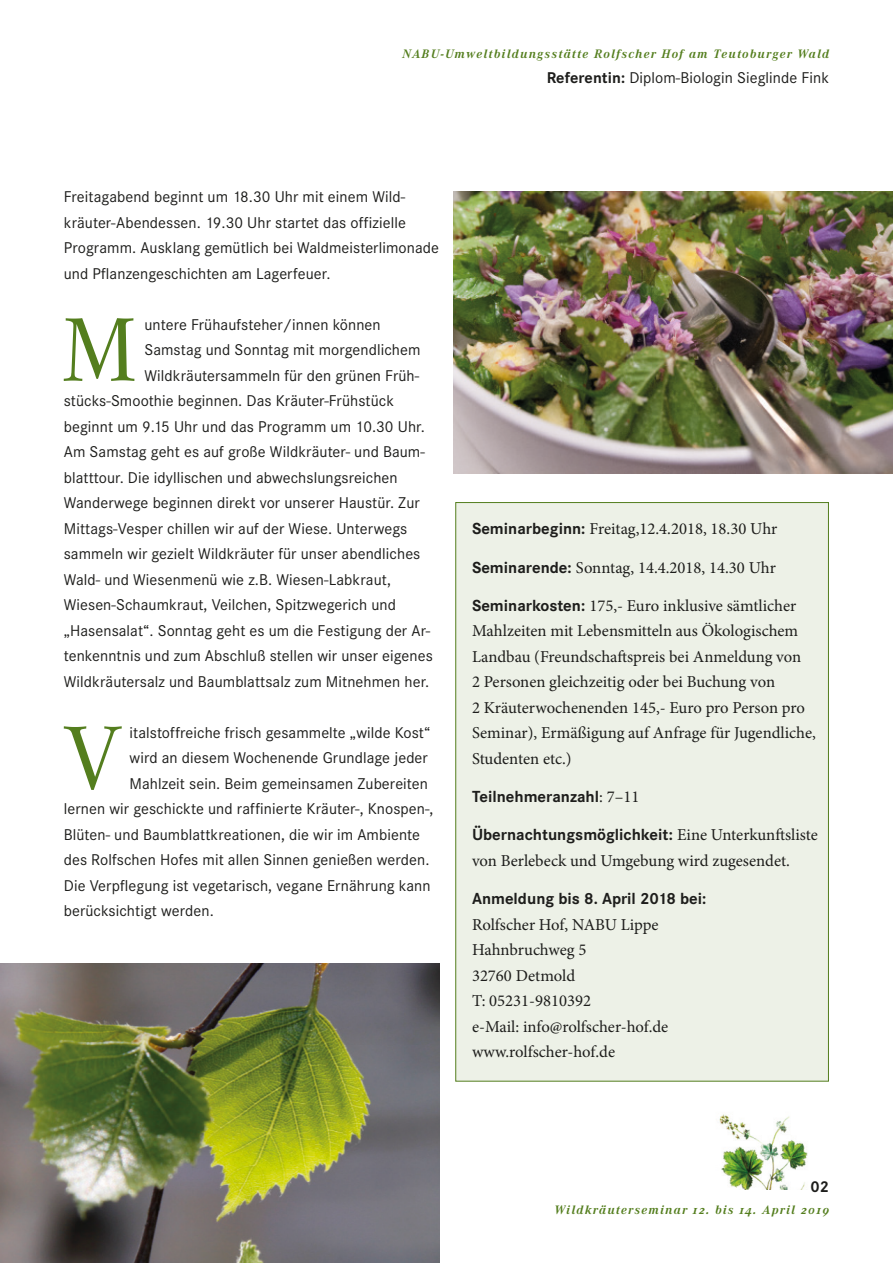
<style>
.page{position:relative;width:893px;height:1263px;background:#fff}
.page>*{position:absolute;margin:0;border:0;box-sizing:border-box;transform-origin:0 0}
.t1{font:88.05px "Corporate ABQ";color:#547e1e}
.t2{font:16.65px/25.5px "Minion Pro";color:#1d1d1b}
.t3{font:700 16.65px "Corporate S";color:#1d1d1b}
.t4{font:16.2px/25.5px "Corporate S";letter-spacing:.005em;color:#1d1d1b}
.t5{font:700 16.2px "Corporate S";color:#1d1d1b}
.t6{font:12px "Corporate A Expert BQ Bold Italic Os F";letter-spacing:.1em;color:#547e1e}
.s1{font-weight:700}
.s2{font-family:"Corporate S";font-weight:700}
.s3{font-family:"Minion Pro";font-weight:400}
</style>
<div class="page">
<div style="left:455px;top:502px;width:374px;height:579px;background:#edf1e7;border:1px solid #547e1e"></div>
<img style="left:0;top:963px;width:439px;height:300px">
<img style="left:454px;top:191px;width:439px;height:282px">
<img style="left:719px;top:1114px;width:89px;height:75px">
<p class="t6" style="left:402px;top:46px;width:428px">NABU-Umweltbildungsstätte Rolfscher Hof am Teutoburger Wald</p>
<p class="t4" style="left:547px;top:65px;width:284px"><span class="s1">Referentin:</span> Diplom-Biologin Sieglinde Fink</p>
<p class="t4" style="left:64px;top:184px;width:377px">Freitagabend beginnt um 18.30 Uhr mit einem Wild&shy;kräuter-Abendessen. 19.30 Uhr startet das offizielle Programm. Ausklang gemütlich bei Waldmeisterlimonade und Pflanzengeschichten am Lagerfeuer.</p>
<h1 class="t1" style="left:61px;top:299px;width:78px">M</h1>
<p class="t4" style="left:144px;top:312px;width:238px">untere Frühaufsteher/innen können</p>
<p class="t4" style="left:144px;top:337px;width:278px">Samstag und Sonntag mit morgendlichem</p>
<p class="t4" style="left:144px;top:363px;width:276px">Wildkräutersammeln für den grünen Früh-</p>
<p class="t4" style="left:64px;top:388px;width:332px">stücks-Smoothie beginnen. Das Kräuter-Frühstück</p>
<p class="t4" style="left:64px;top:414px;width:363px">beginnt um 9.15 Uhr und das Programm um 10.30 Uhr.</p>
<p class="t4" style="left:64px;top:439px;width:363px">Am Samstag geht es auf große Wildkräuter- und Baum-</p>
<p class="t4" style="left:64px;top:465px;width:335px">blatttour. Die idyllischen und abwechslungsreichen</p>
<p class="t4" style="left:64px;top:490px;width:358px">Wanderwege beginnen direkt vor unserer Haustür. Zur</p>
<p class="t4" style="left:64px;top:516px;width:345px">Mittags-Vesper chillen wir auf der Wiese. Unterwegs</p>
<p class="t4" style="left:64px;top:541px;width:358px">sammeln wir gezielt Wildkräuter für unser abendliches</p>
<p class="t4" style="left:64px;top:567px;width:329px">Wald- und Wiesenmenü wie z.B. Wiesen-Labkraut,</p>
<p class="t4" style="left:64px;top:592px;width:334px">Wiesen-Schaumkraut, Veilchen, Spitzwegerich und</p>
<p class="t4" style="left:64px;top:618px;width:368px">„Hasensalat“. Sonntag geht es um die Festigung der Ar-</p>
<p class="t4" style="left:64px;top:643px;width:371px">tenkenntnis und zum Abschluß stellen wir unser eigenes</p>
<p class="t4" style="left:64px;top:669px;width:367px">Wildkräutersalz und Baumblattsalz zum Mitnehmen her.</p>
<h1 class="t1" style="left:63px;top:707px;width:61px">V</h1>
<p class="t4" style="left:130px;top:720px;width:302px">italstoffreiche frisch gesammelte „wilde Kost“</p>
<p class="t4" style="left:130px;top:745px;width:300px">wird an diesem Wochenende Grundlage jeder</p>
<p class="t4" style="left:130px;top:771px;width:300px">Mahlzeit sein. Beim gemeinsamen Zubereiten</p>
<p class="t4" style="left:64px;top:796px;width:371px">lernen wir geschickte und raffinierte Kräuter-, Knospen-,</p>
<p class="t4" style="left:64px;top:822px;width:358px">Blüten- und Baumblattkreationen, die wir im Ambiente</p>
<p class="t4" style="left:64px;top:847px;width:367px">des Rolfschen Hofes mit allen Sinnen genießen werden.</p>
<p class="t4" style="left:64px;top:873px;width:368px">Die Verpflegung ist vegetarisch, vegane Ernährung kann</p>
<p class="t4" style="left:64px;top:898px;width:152px">berücksichtigt werden.</p>
<p class="t2" style="left:472px;top:516px;width:307px"><span class="s2">Seminarbeginn:</span> Freitag,12.4.2018, 18.30 Uhr</p>
<p class="t2" style="left:472px;top:555px;width:305px"><span class="s2">Seminarende:</span> Sonntag, 14.4.2018, 14.30 Uhr</p>
<p class="t2" style="left:472px;top:593px;width:345px"><span class="s2">Seminarkosten:</span> 175,- Euro inklusive sämtlicher Mahlzeiten mit Lebensmitteln aus Ökologischem Landbau (Freundschaftspreis bei Anmeldung von<br>2 Personen gleichzeitig oder bei Buchung von<br>2 Kräuterwochenenden 145,- Euro pro Person pro Seminar), Ermäßigung auf Anfrage für Jugendliche, Studenten etc.)</p>
<p class="t3" style="left:472px;top:787px;width:169px">Teilnehmeranzahl<span class="s3">: 7–11</span></p>
<p class="t3" style="left:472px;top:825px;width:347px">Übernachtungsmöglichkeit: <span class="s3">Eine Unterkunftsliste</span></p>
<p class="t2" style="left:472px;top:848px;width:320px">von Berlebeck und Umgebung wird zugesendet.</p>
<p class="t3" style="left:472px;top:889px;width:236px">Anmeldung bis 8. April 2018 bei:</p>
<p class="t2" style="left:472px;top:912px;width:198px">Rolfscher Hof, NABU Lippe<br>Hahnbruchweg 5<br>32760 Detmold<br>T: 05231-9810392<br>e-Mail: info@rolfscher-hof.de www.rolfscher-hof.de</p>
<p class="t5" style="left:811px;top:1177px;width:20px">02</p>
<p class="t6" style="left:555px;top:1202px;width:276px">Wildkräuterseminar 12. bis 14. April 2019</p>
</div>
